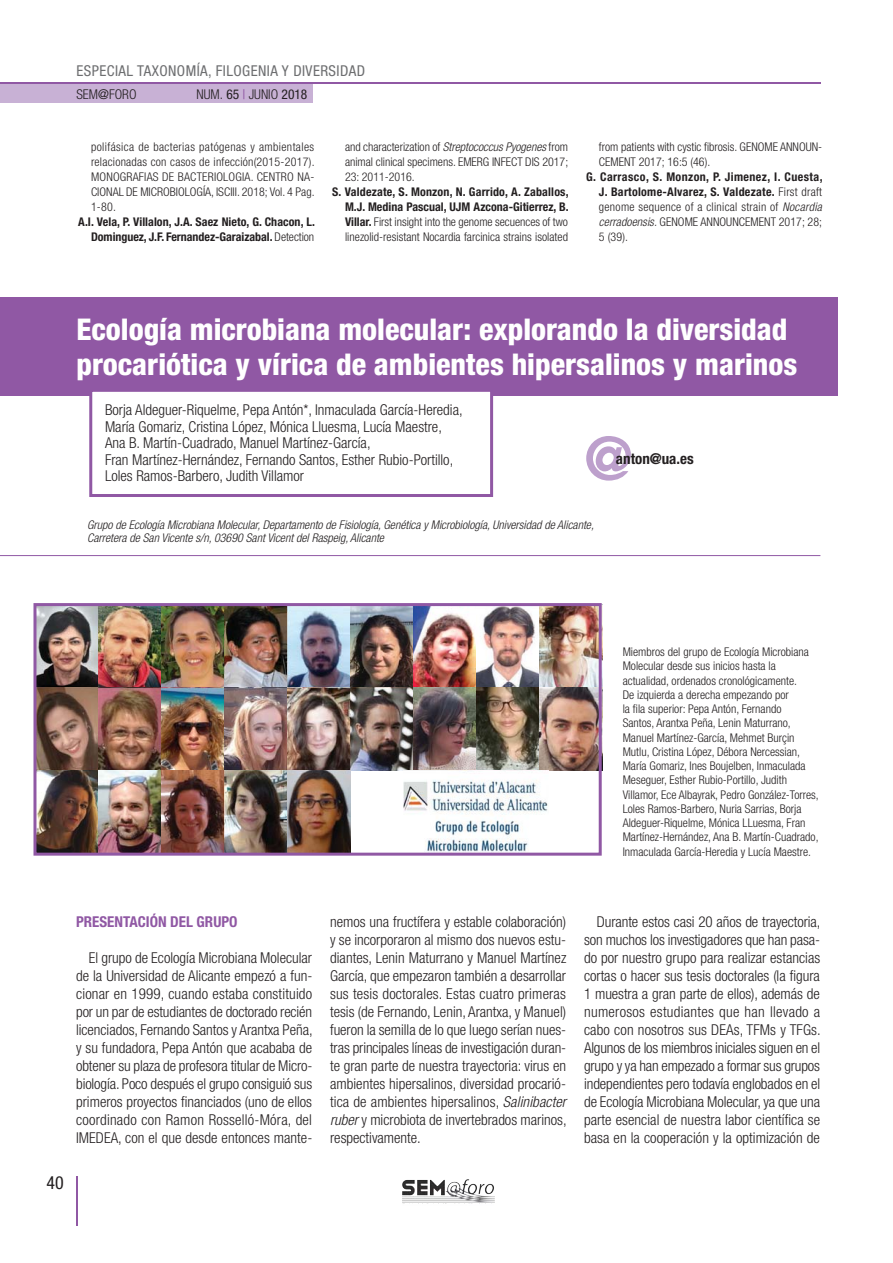
<style>
.page{position:relative;width:893px;height:1263px;background:#fff}
.page>*{position:absolute;margin:0;border:0;box-sizing:border-box;transform-origin:0 0}
.t1{font:800 condensed 30px/34.5px "Helvetica Neue LT Std";color:#fff}
.t2{font:condensed 18px "Helvetica Neue LT Std";color:#231f20}
.t3{font:300 condensed 15px/18px "Helvetica Neue LT Std";color:#231f20;text-align:justify}
.t4{font:condensed 15px "Helvetica Neue LT Std";letter-spacing:.03em;color:#6d6e70}
.t5{font:700 condensed 15px "Helvetica Neue LT Std";color:#9058a4}
.t6{font:700 condensed 15px "Helvetica Neue LT Std";color:#231f20}
.t7{font:300 condensed 13.5px "Helvetica Neue LT Std";color:#231f20}
.t8{font:300 condensed 12px/15px "Helvetica Neue LT Std";color:#231f20;text-align:justify}
.t9{font:italic 300 condensed 12px/13.5px "Helvetica Neue LT Std";color:#231f20}
.t10{font:700 condensed 12px/15px "Helvetica Neue LT Std";letter-spacing:-.005em;color:#231f20;text-align:right}
.s1{font-weight:400}
.s2{font-weight:400;color:#9058a4}
.s3{font-weight:300}
.s4{font-style:italic}
.s5{font-weight:700}
</style>
<div class="page">
<img style="left:445px;top:1179px;width:22px;height:16px">
<div style="left:0;top:84px;width:312px;height:19px;background:#c8b1d5"></div>
<hr style="left:0;top:82px;width:820px;height:2px;background:#9058a4">
<hr style="left:76px;top:1176px;width:1px;height:50px;background:#9058a4">
<div style="left:0;top:298px;width:837px;height:98px;background:#9058a4"></div>
<hr style="left:0;top:555px;width:820px;height:1px;background:#9058a4">
<div style="left:91px;top:390px;width:401px;height:106px;background:#fff"></div>
<div style="left:89px;top:389px;width:404px;height:108px;border:3px solid #9058a4"></div>
<img style="left:37px;top:607px;width:561px;height:164px">
<img style="left:37px;top:771px;width:313px;height:81px">
<img style="left:403px;top:780px;width:145px;height:72px">
<div style="left:33px;top:603px;width:569px;height:253px;border:3px solid #9058a4"></div>
<svg style="left:586px;top:436px;width:45px;height:45px"></svg>
<p class="t4" style="left:77px;top:62px;width:290px">ESPECIAL TAXONOMÍA, FILOGENIA Y DIVERSIDAD</p>
<p class="t7" style="left:77px;top:89px;width:62px">SEM<span class="s1">@</span>FORO</p>
<p class="t7" style="left:197px;top:89px;width:112px">NUM. <span class="s1">65</span> <span class="s2">|</span> JUNIO <span class="s1">2018</span></p>
<p class="t8" style="left:91px;top:140px;width:225px">polifásica de bacterias patógenas y ambientales relacionadas con casos de infección(2015-2017).<br>MONOGRAFIAS DE BACTERIOLOGIA. CENTRO NA-CIONAL DE MICROBIOLOGÍA, ISCIII. 2018; Vol. 4 Pag.<br>1-80.</p>
<p class="t10" style="left:78px;top:215px;width:238px">A.I. Vela, P. Villalon, J.A. Saez Nieto, G. Chacon, L.<br>Dominguez, J.F. Fernandez-Garaizabal. <span class="s3">Detection</span></p>
<p class="t8" style="left:345px;top:140px;width:225px">and characterization of <span class="s4">Streptococcus Pyogenes</span> from animal clinical specimens. EMERG INFECT DIS 2017; 23: 2011-2016.</p>
<p class="t8" style="left:345px;top:185px;width:225px;text-indent:-13px"><span class="s5">S. Valdezate, S. Monzon, N. Garrido, A. Zaballos, M.J. Medina Pascual, UJM Azcona-Gitierrez, B.<br>Villar.</span> First insight into the genome secuences of two linezolid-resistant Nocardia farcinica strains isolated</p>
<p class="t8" style="left:599px;top:140px;width:225px">from patients with cystic fibrosis. GENOME ANNOUN-<br>CEMENT 2017; 16:5 (46).</p>
<p class="t8" style="left:599px;top:170px;width:225px;text-indent:-13px"><span class="s5">G. Carrasco, S. Monzon, P. Jimenez, I. Cuesta, J. Bartolome-Alvarez, S. Valdezate.</span> First draft genome sequence of a clinical strain of <span class="s4">Nocardia cerradoensis.</span> GENOME ANNOUNCEMENT 2017; 28; 5 (39).</p>
<h1 class="t1" style="left:77px;top:315px;width:722px">Ecología microbiana molecular: explorando la diversidad procariótica y vírica de ambientes hipersalinos y marinos</h1>
<p class="t3" style="left:105px;top:403px;width:359px;line-height:16.5px;text-align:left">Borja Aldeguer-Riquelme, Pepa Antón*, Inmaculada García-Heredia, María Gomariz, Cristina López, Mónica Lluesma, Lucía Maestre, Ana B. Martín-Cuadrado, Manuel Martínez-García,<br>Fran Martínez-Hernández, Fernando Santos, Esther Rubio-Portillo, Loles Ramos-Barbero, Judith Villamor</p>
<p class="t9" style="left:87px;top:519px;width:508px">Grupo de Ecología Microbiana Molecular, Departamento de Fisiología, Genética y Microbiología, Universidad de Alicante,<br>Carretera de San Vicente s/n, 03690 Sant Vicent del Raspeig, Alicante</p>
<p class="t6" style="left:616px;top:453px;width:79px">anton@ua.es</p>
<p class="t8" style="left:623px;top:646px;width:197px;line-height:14.2px;text-align:left">Miembros del grupo de Ecología Microbiana Molecular desde sus inicios hasta la actualidad, ordenados cronológicamente.<br>De izquierda a derecha empezando por<br>la fila superior: Pepa Antón, Fernando<br>Santos, Arantxa Peña, Lenin Maturrano, Manuel Martínez-García, Mehmet Burçin Mutlu, Cristina López, Débora Nercessian, María Gomariz, Ines Boujelben, Inmaculada Meseguer, Esther Rubio-Portillo, Judith Villamor, Ece Albayrak, Pedro González-Torres, Loles Ramos-Barbero, Nuria Sarrias, Borja Aldeguer-Riquelme, Mónica LLuesma, Fran Martínez-Hernández, Ana B. Martín-Cuadrado, Inmaculada García-Heredia y Lucía Maestre.</p>
<p class="t2" style="left:46px;top:1173px;width:19px">40</p>
<p class="t5" style="left:76px;top:916px;width:163px">PRESENTACIÓN DEL GRUPO</p>
<p class="t3" style="left:76px;top:950px;width:238px;text-indent:13px">El grupo de Ecología Microbiana Molecular de la Universidad de Alicante empezó a fun&shy;cionar en 1999, cuando estaba constituido por un par de estudiantes de doctorado recién licenciados, Fernando Santos y Arantxa Peña, y su fundadora, Pepa Antón que acababa de obtener su plaza de profesora titular de Micro&shy;biología. Poco después el grupo consiguió sus primeros proyectos financiados (uno de ellos coordinado con Ramon Rosselló-Móra, del IMEDEA, con el que desde entonces mante-</p>
<p class="t3" style="left:330px;top:914px;width:238px">nemos una fructífera y estable colaboración) y se incorporaron al mismo dos nuevos estu&shy;diantes, Lenin Maturrano y Manuel Martínez García, que empezaron también a desarrollar sus tesis doctorales. Estas cuatro primeras tesis (de Fernando, Lenin, Arantxa, y Manuel) fueron la semilla de lo que luego serían nues&shy;tras principales líneas de investigación duran&shy;te gran parte de nuestra trayectoria: virus en ambientes hipersalinos, diversidad procarió&shy;tica de ambientes hipersalinos, <span class="s4">Salinibacter ruber</span> y microbiota de invertebrados marinos, respectivamente.</p>
<p class="t3" style="left:584px;top:914px;width:238px;text-indent:13px">Durante estos casi 20 años de trayectoria, son muchos los investigadores que han pasa&shy;do por nuestro grupo para realizar estancias cortas o hacer sus tesis doctorales (la figura 1 muestra a gran parte de ellos), además de numerosos estudiantes que han llevado a cabo con nosotros sus DEAs, TFMs y TFGs.<br>Algunos de los miembros iniciales siguen en el grupo y ya han empezado a formar sus grupos independientes pero todavía englobados en el de Ecología Microbiana Molecular, ya que una parte esencial de nuestra labor científica se basa en la cooperación y la optimización de</p>
</div>
